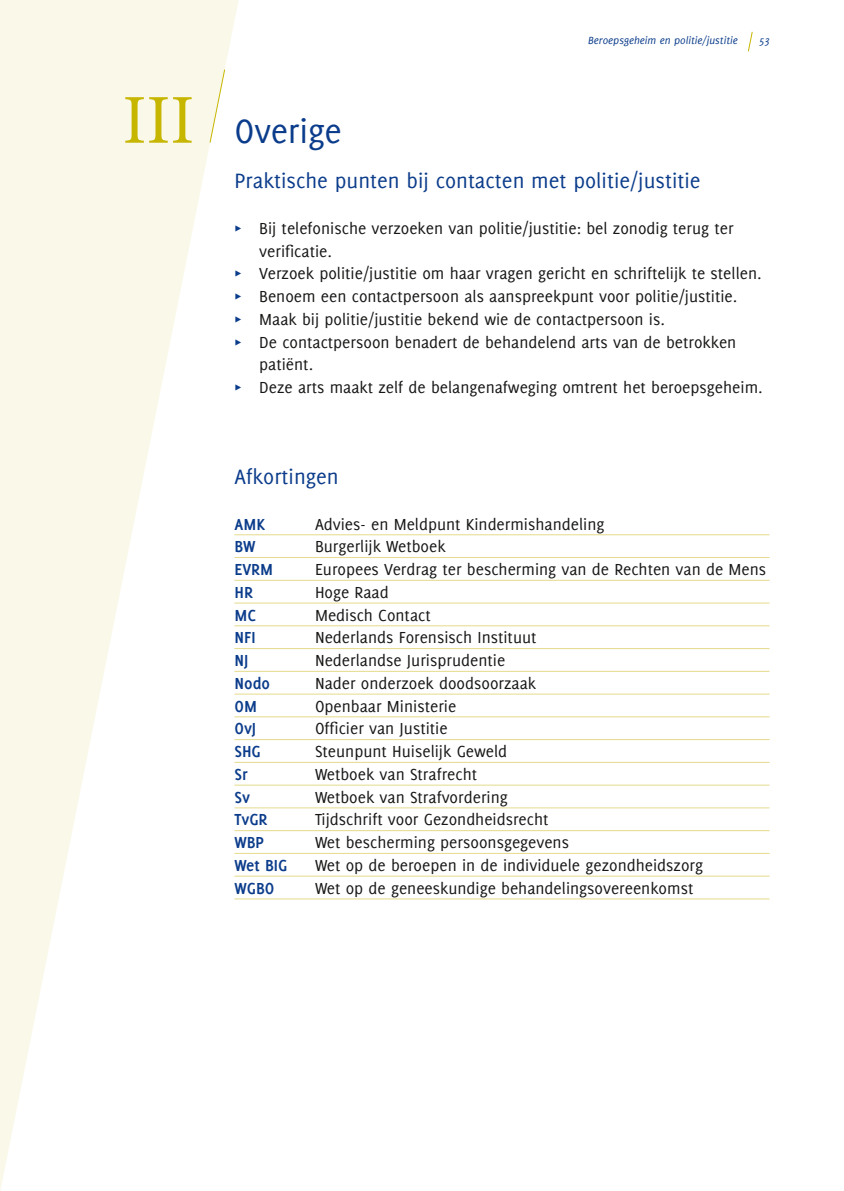
<style>
.page{position:relative;width:844px;height:1191px;background:#fff}
.page>*{position:absolute;margin:0;border:0;box-sizing:border-box;transform-origin:0 0}
.t1{font:70px "Minion Pro";color:#c7b600}
.t2{font:36.75px "Delicious";letter-spacing:-.005em;color:#0b3c8b}
.t3{font:22.75px "Delicious";color:#0b3c8b}
.t4{font:17.5px "Delicious";color:#181716}
.t5{font:700 17.5px "Delicious";color:#0b3c8b}
.t6{font:italic 11.38px "Delicious";color:#0b3c8b}
.s1{color:#0b3c8b}
</style>
<div class="page">
<svg style="left:748px;top:31px;width:4px;height:21px"></svg>
<svg style="left:0;top:0;width:238px;height:1191px;fill:#faf8e8"></svg>
<svg style="left:209px;top:69px;width:17px;height:75px"></svg>
<hr style="left:234px;top:534px;width:535px;height:1px;background:#e5da8b">
<hr style="left:234px;top:557px;width:535px;height:1px;background:#e5da8b">
<hr style="left:234px;top:580px;width:535px;height:1px;background:#e5da8b">
<hr style="left:234px;top:603px;width:535px;height:1px;background:#e5da8b">
<hr style="left:234px;top:625px;width:535px;height:1px;background:#e5da8b">
<hr style="left:234px;top:648px;width:535px;height:1px;background:#e5da8b">
<hr style="left:234px;top:671px;width:535px;height:1px;background:#e5da8b">
<hr style="left:234px;top:694px;width:535px;height:1px;background:#e5da8b">
<hr style="left:234px;top:716px;width:535px;height:1px;background:#e5da8b">
<hr style="left:234px;top:739px;width:535px;height:1px;background:#e5da8b">
<hr style="left:234px;top:762px;width:535px;height:1px;background:#e5da8b">
<hr style="left:234px;top:785px;width:535px;height:1px;background:#e5da8b">
<hr style="left:234px;top:807px;width:535px;height:1px;background:#e5da8b">
<hr style="left:234px;top:830px;width:535px;height:1px;background:#e5da8b">
<hr style="left:234px;top:853px;width:535px;height:1px;background:#e5da8b">
<hr style="left:234px;top:876px;width:535px;height:1px;background:#e5da8b">
<hr style="left:234px;top:898px;width:535px;height:1px;background:#e5da8b">
<h1 class="t1" style="left:123px;top:78px;width:73px">III</h1>
<p class="t6" style="left:588px;top:34px;width:151px">Beroepsgeheim en politie/justitie</p>
<p class="t6" style="left:759px;top:34px;width:12px">53</p>
<h2 class="t2" style="left:234px;top:110px;width:109px">Overige</h2>
<h3 class="t3" style="left:234px;top:168px;width:467px">Praktische punten bij contacten met politie/justitie</h3>
<p class="t4" style="left:234px;top:218px;width:500px"><span class="s1">π</span> Bij telefonische verzoeken van politie/justitie: bel zonodig terug ter</p>
<p class="t4" style="left:259px;top:241px;width:74px">verificatie.</p>
<p class="t4" style="left:234px;top:264px;width:528px"><span class="s1">π</span> Verzoek politie/justitie om haar vragen gericht en schriftelijk te stellen.</p>
<p class="t4" style="left:234px;top:286px;width:504px"><span class="s1">π</span> Benoem een contactpersoon als aanspreekpunt voor politie/justitie.</p>
<p class="t4" style="left:234px;top:309px;width:432px"><span class="s1">π</span> Maak bij politie/justitie bekend wie de contactpersoon is.</p>
<p class="t4" style="left:234px;top:332px;width:503px"><span class="s1">π</span> De contactpersoon benadert de behandelend arts van de betrokken</p>
<p class="t4" style="left:259px;top:355px;width:55px">patiënt.</p>
<p class="t4" style="left:234px;top:377px;width:529px"><span class="s1">π</span> Deze arts maakt zelf de belangenafweging omtrent het beroepsgeheim.</p>
<h3 class="t3" style="left:234px;top:464px;width:106px">Afkortingen</h3>
<p class="t5" style="left:234px;top:514px;width:32px">AMK</p>
<p class="t4" style="left:315px;top:514px;width:291px">Advies- en Meldpunt Kindermishandeling</p>
<p class="t5" style="left:234px;top:536px;width:23px">BW</p>
<p class="t4" style="left:315px;top:537px;width:132px">Burgerlijk Wetboek</p>
<p class="t5" style="left:234px;top:559px;width:40px">EVRM</p>
<p class="t4" style="left:315px;top:559px;width:452px">Europees Verdrag ter bescherming van de Rechten van de Mens</p>
<p class="t5" style="left:234px;top:582px;width:20px">HR</p>
<p class="t4" style="left:315px;top:582px;width:75px">Hoge Raad</p>
<p class="t5" style="left:234px;top:605px;width:23px">MC</p>
<p class="t4" style="left:315px;top:605px;width:117px">Medisch Contact</p>
<p class="t5" style="left:234px;top:627px;width:23px">NFI</p>
<p class="t4" style="left:315px;top:628px;width:223px">Nederlands Forensisch Instituut</p>
<p class="t5" style="left:234px;top:650px;width:15px">NJ</p>
<p class="t4" style="left:315px;top:650px;width:192px">Nederlandse Jurisprudentie</p>
<p class="t5" style="left:234px;top:673px;width:37px">Nodo</p>
<p class="t4" style="left:315px;top:673px;width:223px">Nader onderzoek doodsoorzaak</p>
<p class="t5" style="left:234px;top:696px;width:24px">OM</p>
<p class="t4" style="left:315px;top:696px;width:143px">Openbaar Ministerie</p>
<p class="t5" style="left:234px;top:718px;width:23px">OvJ</p>
<p class="t4" style="left:315px;top:719px;width:134px">Officier van Justitie</p>
<p class="t5" style="left:234px;top:741px;width:28px">SHG</p>
<p class="t4" style="left:315px;top:741px;width:194px">Steunpunt Huiselijk Geweld</p>
<p class="t5" style="left:234px;top:764px;width:15px">Sr</p>
<p class="t4" style="left:315px;top:764px;width:164px">Wetboek van Strafrecht</p>
<p class="t5" style="left:234px;top:787px;width:17px">Sv</p>
<p class="t4" style="left:315px;top:787px;width:194px">Wetboek van Strafvordering</p>
<p class="t5" style="left:234px;top:809px;width:35px">TvGR</p>
<p class="t4" style="left:315px;top:810px;width:235px">Tijdschrift voor Gezondheidsrecht</p>
<p class="t5" style="left:234px;top:832px;width:31px">WBP</p>
<p class="t4" style="left:315px;top:832px;width:255px">Wet bescherming persoonsgegevens</p>
<p class="t5" style="left:234px;top:855px;width:54px">Wet BIG</p>
<p class="t4" style="left:315px;top:855px;width:389px">Wet op de beroepen in de individuele gezondheidszorg</p>
<p class="t5" style="left:234px;top:878px;width:41px">WGBO</p>
<p class="t4" style="left:315px;top:878px;width:380px">Wet op de geneeskundige behandelingsovereenkomst</p>
</div>
